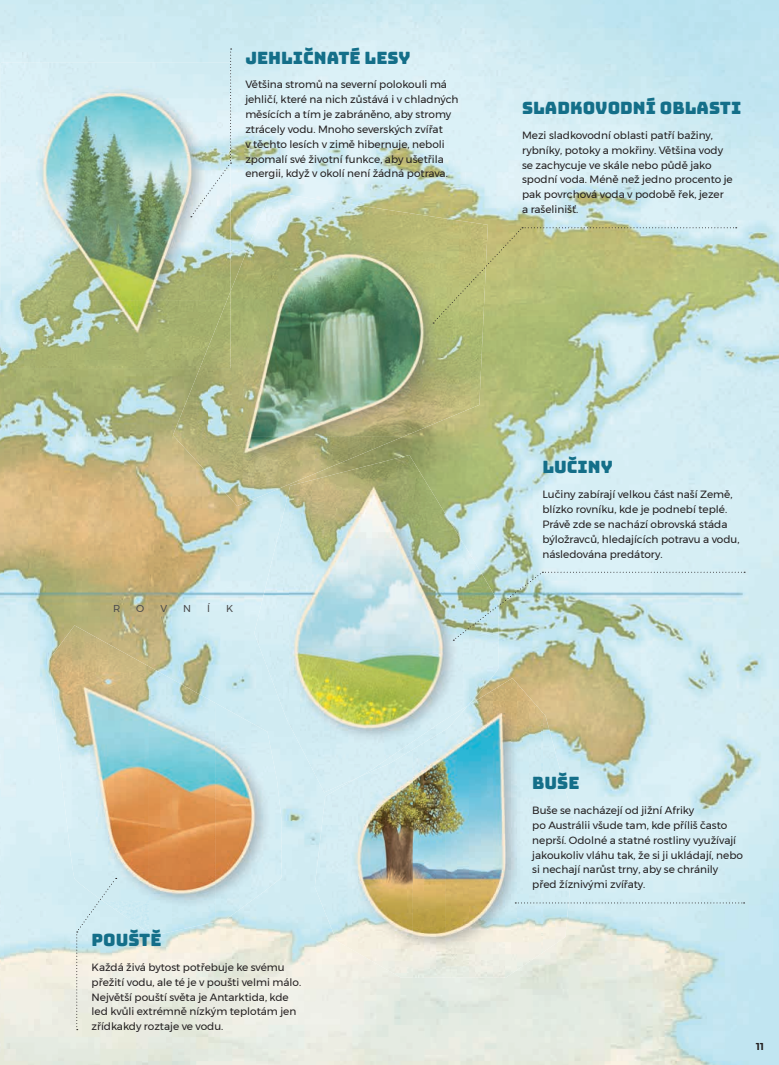
<style>
.page{position:relative;width:779px;height:1065px;background:#fff}
.page>*{position:absolute;margin:0;border:0;box-sizing:border-box;transform-origin:0 0}
.t1{font:17px "Bungee";color:#146f89}
.t2{font:10.5px/14.8px "Montserrat";color:#231f20}
.t3{font:10px "Montserrat";color:#4b4c4d}
.t4{font:600 10px "Montserrat";color:#231f20}
</style>
<div class="page">
<img style="left:0;top:0;width:778px;height:1065px">
<img style="left:0;top:754px;width:1px;height:298px">
<img style="left:1px;top:63px;width:229px;height:237px">
<img style="left:1px;top:300px;width:199px;height:68px">
<img style="left:242px;top:192px;width:245px;height:245px">
<img style="left:207px;top:260px;width:36px;height:246px">
<img style="left:173px;top:368px;width:35px;height:106px">
<img style="left:242px;top:436px;width:105px;height:68px">
<img style="left:347px;top:436px;width:57px;height:19px">
<img style="left:200px;top:291px;width:30px;height:77px">
<img style="left:288px;top:455px;width:175px;height:304px">
<img style="left:254px;top:491px;width:35px;height:232px">
<img style="left:463px;top:543px;width:35px;height:135px">
<img style="left:307px;top:758px;width:40px;height:34px">
<img style="left:49px;top:625px;width:100px;height:276px">
<img style="left:148px;top:666px;width:68px;height:270px">
<img style="left:215px;top:703px;width:66px;height:218px">
<img style="left:117px;top:901px;width:32px;height:32px">
<img style="left:445px;top:678px;width:98px;height:299px">
<img style="left:412px;top:777px;width:33px;height:200px">
<img style="left:543px;top:713px;width:32px;height:239px">
<img style="left:347px;top:749px;width:65px;height:228px">
<img style="left:315px;top:783px;width:32px;height:164px">
<img style="left:357px;top:705px;width:110px;height:72px">
<svg style="left:190px;top:49px;width:41px;height:168px;background:#d3e8eb"></svg>
<svg style="left:76px;top:878px;width:41px;height:152px;background:#ddeae7"></svg>
<svg style="left:453px;top:572px;width:292px;height:68px;background:#c0dad6"></svg>
<svg style="left:433px;top:227px;width:303px;height:96px;background:#b9c285"></svg>
<svg style="left:515px;top:902px;width:229px;height:1px"></svg>
<h1 class="t1" style="left:245px;top:48px;width:166px">JEHLIČNATÉ LESY</h1>
<p class="t2" style="left:245px;top:77px;width:215px">Většina stromů na severní polokouli má jehličí, které na nich zůstává i v chladných měsících a tím je zabráněno, aby stromy ztrácely vodu. Mnoho severských zvířat<br>v těchto lesích v zimě hibernuje, neboli zpomalí své životní funkce, aby ušetřila energii, když v okolí není žádná potrava.</p>
<h1 class="t1" style="left:522px;top:98px;width:221px">SLADKOVODNÍ OBLASTI</h1>
<p class="t2" style="left:522px;top:128px;width:212px">Mezi sladkovodní oblasti patří bažiny, rybníky, potoky a mokřiny. Většina vody se zachycuje ve skále nebo půdě jako spodní voda. Méně než jedno procento je pak povrchová voda v podobě řek, jezer<br>a rašelinišť.</p>
<p class="t3" style="left:113px;top:601px;width:9px">R</p>
<p class="t3" style="left:136px;top:601px;width:10px">O</p>
<p class="t3" style="left:160px;top:601px;width:8px">V</p>
<p class="t3" style="left:183px;top:601px;width:9px">N</p>
<p class="t3" style="left:207px;top:601px;width:4px">Í</p>
<p class="t3" style="left:226px;top:601px;width:9px">K</p>
<h1 class="t1" style="left:92px;top:930px;width:71px">POUŠTĚ</h1>
<p class="t2" style="left:92px;top:959px;width:211px">Každá živá bytost potřebuje ke svému přežití vodu, ale té je v poušti velmi málo.<br>Největší pouští světa je Antarktida, kde led kvůli extrémně nízkým teplotám jen zřídkakdy roztaje ve vodu.</p>
<h1 class="t1" style="left:542px;top:457px;width:72px">LUČINY</h1>
<p class="t2" style="left:542px;top:487px;width:199px">Lučiny zabírají velkou část naší Země, blízko rovníku, kde je podnebí teplé.<br>Právě zde se nachází obrovská stáda býložravců, hledajících potravu a vodu, následována predátory.</p>
<h1 class="t1" style="left:532px;top:773px;width:49px">BUŠE</h1>
<p class="t2" style="left:532px;top:802px;width:212px">Buše se nacházejí od jižní Afriky<br>po Austrálii všude tam, kde příliš často neprší. Odolné a statné rostliny využívají jakoukoliv vláhu tak, že si ji ukládají, nebo si nechají narůst trny, aby se chránily před žíznivými zvířaty.</p>
<p class="t4" style="left:755px;top:1038px;width:9px">11</p>
</div>
